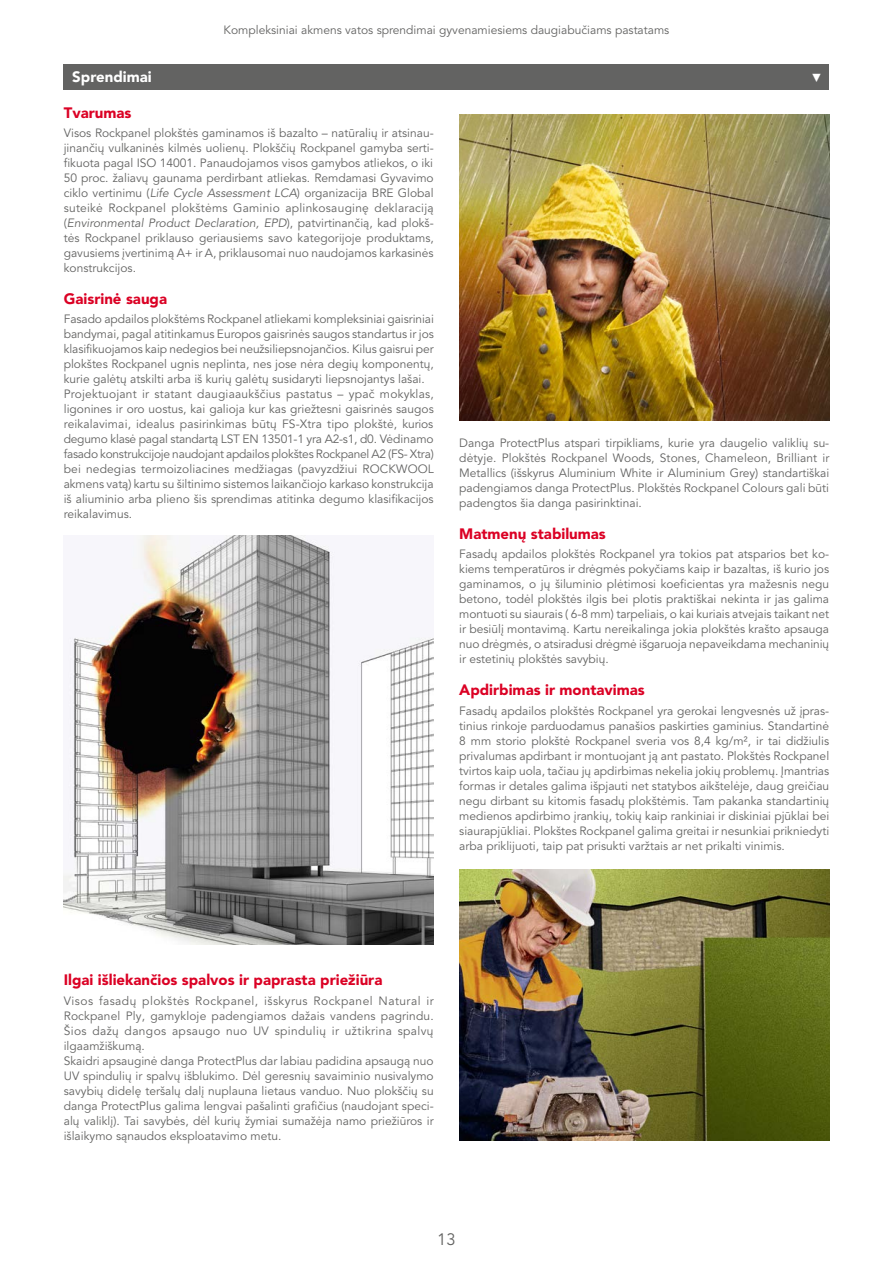
<style>
.page{position:relative;width:893px;height:1263px;background:#fff}
.page>*{position:absolute;margin:0;border:0;box-sizing:border-box;transform-origin:0 0}
.t1{font:16.5px "Avenir LT Pro";color:#636362}
.WYTYCZNE_Śródtytuł{font:900 15px "Avenir LT Pro";color:#db0124}
.t2{font:900 15px "Avenir LT Pro";color:#fff}
.t3{font:15px "Consolas";color:#fff}
.WYTYCZNE_Body{font:12px/15px "Avenir LT Pro";color:#636362;text-align:justify}
.s1{font-style:italic}
</style>
<div class="page">
<img style="left:459px;top:115px;width:370px;height:306px">
<img style="left:459px;top:870px;width:370px;height:271px">
<img style="left:64px;top:536px;width:370px;height:408px">
<div style="left:64px;top:64px;width:765px;height:25px;background:#636362"></div>
<p class="WYTYCZNE_Body" style="left:224px;top:23px;width:447px">Kompleksiniai akmens vatos sprendimai gyvenamiesiems daugiabučiams pastatams</p>
<p class="t2" style="left:72px;top:68px;width:81px">Sprendimai</p>
<p class="t3" style="left:812px;top:67px;width:10px">▼</p>
<p class="WYTYCZNE_Śródtytuł" style="left:64px;top:103px;width:69px">Tvarumas</p>
<p class="WYTYCZNE_Body" style="left:64px;top:125px;width:371px">Visos Rockpanel plokštės gaminamos iš bazalto – natūralių ir atsinau&shy;jinančių vulkaninės kilmės uolienų. Plokščių Rockpanel gamyba serti&shy;fikuota pagal ISO 14001. Panaudojamos visos gamybos atliekos, o iki</p>
<p class="WYTYCZNE_Body" style="left:64px;top:170px;width:372px">50 proc. žaliavų gaunama perdirbant atliekas. Remdamasi Gyvavimo ciklo vertinimu (<span class="s1">Life Cycle Assessment LCA</span>) organizacija BRE Global suteikė Rockpanel plokštėms Gaminio aplinkosauginę deklaraciją (<span class="s1">Environmental Product Declaration, EPD</span>), patvirtinančią, kad plokš&shy;tės Rockpanel priklauso geriausiems savo kategorijoje produktams, gavusiems įvertinimą A+ ir A, priklausomai nuo naudojamos karkasinės konstrukcijos.</p>
<p class="WYTYCZNE_Śródtytuł" style="left:64px;top:290px;width:105px">Gaisrinė sauga</p>
<p class="WYTYCZNE_Body" style="left:64px;top:312px;width:372px">Fasado apdailos plokštėms Rockpanel atliekami kompleksiniai gaisriniai bandymai, pagal atitinkamus Europos gaisrinės saugos standartus ir jos klasifikuojamos kaip nedegios bei neužsiliepsnojančios. Kilus gaisrui per plokštes Rockpanel ugnis neplinta, nes jose nėra degių komponentų, kurie galėtų atskilti arba iš kurių galėtų susidaryti liepsnojantys lašai.</p>
<p class="WYTYCZNE_Body" style="left:64px;top:387px;width:372px">Projektuojant ir statant daugiaaukščius pastatus – ypač mokyklas, ligonines ir oro uostus, kai galioja kur kas griežtesni gaisrinės saugos reikalavimai, idealus pasirinkimas būtų FS-Xtra tipo plokštė, kurios degumo klasė pagal standartą LST EN 13501-1 yra A2-s1, d0. Vėdinamo fasado konstrukcijoje naudojant apdailos plokštes Rockpanel A2 (FS- Xtra) bei nedegias termoizoliacines medžiagas (pavyzdžiui ROCKWOOL akmens vatą) kartu su šiltinimo sistemos laikančiojo karkaso konstrukcija iš aliuminio arba plieno šis sprendimas atitinka degumo klasifikacijos reikalavimus.</p>
<p class="WYTYCZNE_Body" style="left:459px;top:436px;width:372px">Danga ProtectPlus atspari tirpikliams, kurie yra daugelio valiklių su&shy;dėtyje. Plokštės Rockpanel Woods, Stones, Chameleon, Brilliant ir Metallics (išskyrus Aluminium White ir Aluminium Grey) standartiškai padengiamos danga ProtectPlus. Plokštės Rockpanel Colours gali būti padengtos šia danga pasirinktinai.</p>
<p class="WYTYCZNE_Śródtytuł" style="left:459px;top:525px;width:148px">Matmenų stabilumas</p>
<p class="WYTYCZNE_Body" style="left:459px;top:547px;width:371px">Fasadų apdailos plokštės Rockpanel yra tokios pat atsparios bet ko&shy;kiems temperatūros ir drėgmės pokyčiams kaip ir bazaltas, iš kurio jos gaminamos, o jų šiluminio plėtimosi koeficientas yra mažesnis negu betono, todėl plokštės ilgis bei plotis praktiškai nekinta ir jas galima montuoti su siaurais ( 6-8 mm) tarpeliais, o kai kuriais atvejais taikant net ir besiūlį montavimą. Kartu nereikalinga jokia plokštės krašto apsauga nuo drėgmės, o atsiradusi drėgmė išgaruoja nepaveikdama mechaninių ir estetinių plokštės savybių.</p>
<p class="WYTYCZNE_Śródtytuł" style="left:459px;top:681px;width:187px">Apdirbimas ir montavimas</p>
<p class="WYTYCZNE_Body" style="left:459px;top:703px;width:371px">Fasadų apdailos plokštės Rockpanel yra gerokai lengvesnės už įpras&shy;tinius rinkoje parduodamus panašios paskirties gaminius. Standartinė 8 mm storio plokštė Rockpanel sveria vos 8,4 kg/m², ir tai didžiulis privalumas apdirbant ir montuojant ją ant pastato. Plokštės Rockpanel tvirtos kaip uola, tačiau jų apdirbimas nekelia jokių problemų. Įmantrias formas ir detales galima išpjauti net statybos aikštelėje, daug greičiau negu dirbant su kitomis fasadų plokštėmis. Tam pakanka standartinių medienos apdirbimo įrankių, tokių kaip rankiniai ir diskiniai pjūklai bei siaurapjūkliai. Plokštes Rockpanel galima greitai ir nesunkiai prikniedyti arba priklijuoti, taip pat prisukti varžtais ar net prikalti vinimis.</p>
<p class="WYTYCZNE_Śródtytuł" style="left:64px;top:971px;width:320px">Ilgai išliekančios spalvos ir paprasta priežiūra</p>
<p class="WYTYCZNE_Body" style="left:64px;top:993px;width:371px">Visos fasadų plokštės Rockpanel, išskyrus Rockpanel Natural ir Rockpanel Ply, gamykloje padengiamos dažais vandens pagrindu.<br>Šios dažų dangos apsaugo nuo UV spindulių ir užtikrina spalvų ilgaamžiškumą.</p>
<p class="WYTYCZNE_Body" style="left:64px;top:1053px;width:371px">Skaidri apsauginė danga ProtectPlus dar labiau padidina apsaugą nuo UV spindulių ir spalvų išblukimo. Dėl geresnių savaiminio nusivalymo savybių didelę teršalų dalį nuplauna lietaus vanduo. Nuo plokščių su danga ProtectPlus galima lengvai pašalinti grafičius (naudojant speci&shy;alų valiklį). Tai savybės, dėl kurių žymiai sumažėja namo priežiūros ir išlaikymo sąnaudos eksploatavimo metu.</p>
<h1 class="t1" style="left:437px;top:1229px;width:20px">13</h1>
</div>
